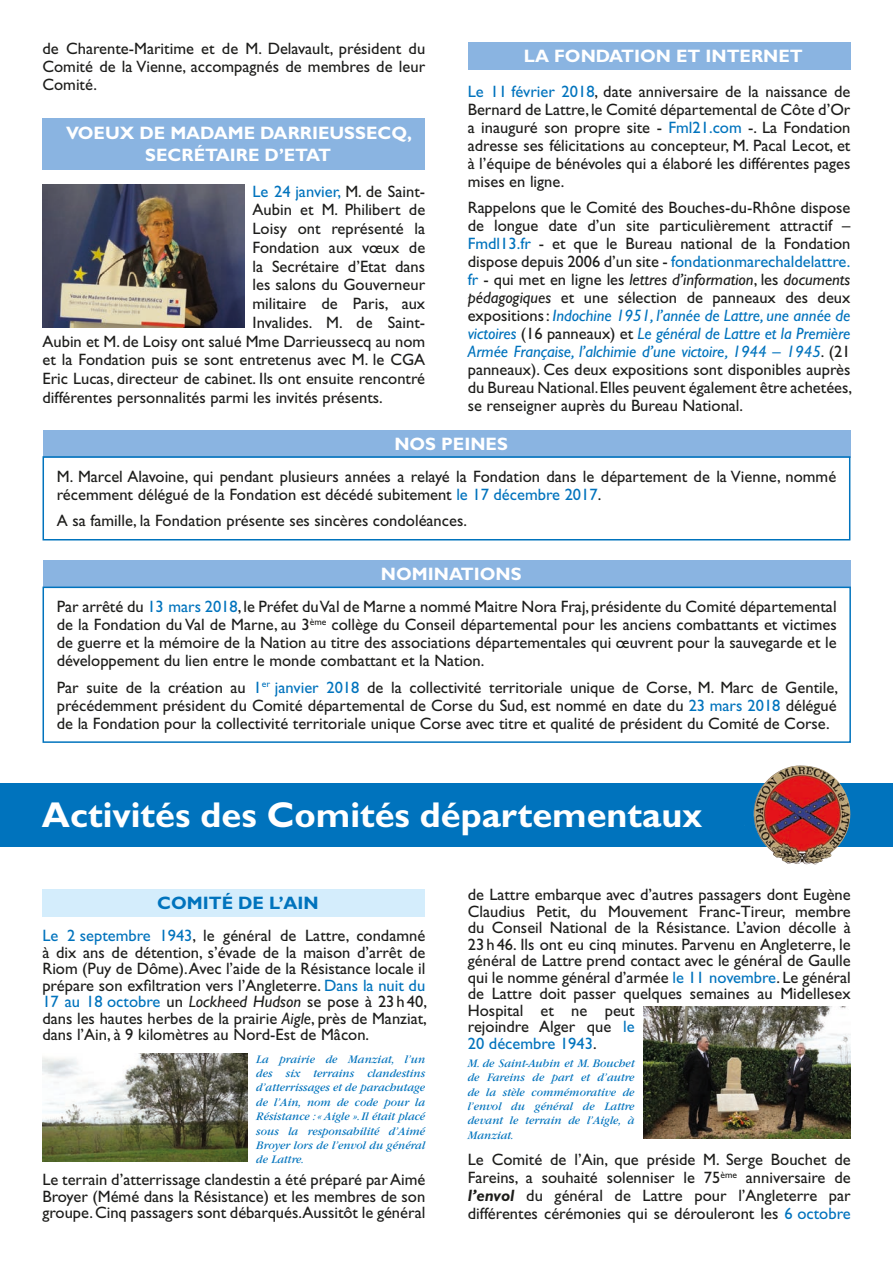
<style>
.page{position:relative;width:893px;height:1263px;background:#fff}
.page>*{position:absolute;margin:0;border:0;box-sizing:border-box;transform-origin:0 0}
.t1{font:700 36px "Gill Sans Std";color:#fff}
.t2{font:700 18px/21.6px "Gill Sans Std";color:#fff;text-align:center}
.t3{font:700 18px "Gill Sans Std";color:#0073bd}
.t4{font:16.5px/18px "Gill Sans Std";color:#1d1d1b;text-align:justify}
.t5{font:16.5px "Gill Sans Std";color:#0073bd}
.t6{font:italic 12px/14.4px "Garamond";color:#0073bd;text-align:justify}
.s1{color:#1d1d1b}
.s2{color:#0073bd}
.s3{font-style:italic}
.s4{font-style:italic;color:#0073bd}
.s5{font-weight:700;font-style:italic}
</style>
<div class="page">
<div style="left:42px;top:889px;width:383px;height:27px;background:#d4edfc"></div>
<div style="left:0;top:783px;width:893px;height:64px;background:#0073bd"></div>
<img style="left:754px;top:765px;width:48px;height:50px">
<div style="left:43px;top:118px;width:382px;height:51px;background:#8ab4e1"></div>
<div style="left:468px;top:43px;width:382px;height:27px;background:#8ab4e1"></div>
<img style="left:43px;top:184px;width:201px;height:143px">
<div style="left:43px;top:430px;width:807px;height:28px;background:#8ab4e1"></div>
<div style="left:43px;top:456px;width:807px;height:84px;border:2px solid #0073bd"></div>
<div style="left:43px;top:560px;width:808px;height:28px;background:#8ab4e1"></div>
<div style="left:43px;top:587px;width:808px;height:156px;border:2px solid #0073bd"></div>
<img style="left:43px;top:1053px;width:205px;height:108px">
<img style="left:643px;top:1006px;width:208px;height:133px">
<p class="t4" style="left:43px;top:39px;width:384px">de Charente-Maritime et de M. Delavault, président du Comité de la Vienne, accompagnés de membres de leur Comité.</p>
<p class="t2" style="left:66px;top:122px;width:347px">VOEUX DE MADAME DARRIEUSSECQ,<br>SECRÉTAIRE D’ETAT</p>
<p class="t5" style="left:253px;top:182px;width:174px">Le 24 janvier, <span class="s1">M. de Saint-</span></p>
<p class="t4" style="left:253px;top:201px;width:174px">Aubin et M. Philibert de</p>
<p class="t4" style="left:253px;top:220px;width:174px">Loisy ont représenté la</p>
<p class="t4" style="left:253px;top:238px;width:174px">Fondation aux vœux de</p>
<p class="t4" style="left:253px;top:257px;width:174px">la Secrétaire d’Etat dans</p>
<p class="t4" style="left:253px;top:276px;width:174px">les salons du Gouverneur</p>
<p class="t4" style="left:253px;top:295px;width:174px">militaire de Paris, aux</p>
<p class="t4" style="left:253px;top:313px;width:174px">Invalides. M. de Saint-</p>
<p class="t4" style="left:43px;top:332px;width:384px">Aubin et M. de Loisy ont salué Mme Darrieussecq au nom</p>
<p class="t4" style="left:43px;top:351px;width:384px">et la Fondation puis se sont entretenus avec M. le CGA</p>
<p class="t4" style="left:43px;top:370px;width:384px">Eric Lucas, directeur de cabinet. Ils ont ensuite rencontré</p>
<p class="t4" style="left:43px;top:388px;width:342px">différentes personnalités parmi les invités présents.</p>
<p class="t2" style="left:524px;top:46px;width:280px">LA FONDATION ET INTERNET</p>
<p class="t4" style="left:468px;top:82px;width:384px"><span class="s2">Le 11 février 2018</span>, date anniversaire de la naissance de Bernard de Lattre, le Comité départemental de Côte d’Or a inauguré son propre site - <span class="s2">Fml21.com</span> -. La Fondation adresse ses félicitations au concepteur, M. Pacal Lecot, et à l’équipe de bénévoles qui a élaboré les différentes pages mises en ligne.</p>
<p class="t4" style="left:468px;top:199px;width:386px">Rappelons que le Comité des Bouches-du-Rhône dispose de longue date d’un site particulièrement attractif – <span class="s2">Fmdl13.fr</span> - et que le Bureau national de la Fondation dispose depuis 2006 d’un site - <span class="s2">fondationmarechaldelattre. fr</span> - qui met en ligne les <span class="s3">lettres d’information</span>, les <span class="s3">documents pédagogiques</span> et une sélection de panneaux des deux expositions: <span class="s4">Indochine 1951, l’année de Lattre, une année de victoires</span> (16 panneaux) et <span class="s4">Le général de Lattre et la Première Armée Française, l’alchimie d’une victoire, 1944 – 1945</span>. (21 panneaux). Ces deux expositions sont disponibles auprès du Bureau National. Elles peuvent également être achetées, se renseigner auprès du Bureau National.</p>
<p class="t2" style="left:394px;top:433px;width:115px">NOS PEINES</p>
<p class="t4" style="left:57px;top:467px;width:781px">M. Marcel Alavoine, qui pendant plusieurs années a relayé la Fondation dans le département de la Vienne, nommé récemment délégué de la Fondation est décédé subitement <span class="s2">le 17 décembre 2017</span>.</p>
<p class="t4" style="left:57px;top:512px;width:412px">A sa famille, la Fondation présente ses sincères condoléances.</p>
<p class="t2" style="left:381px;top:563px;width:142px">NOMINATIONS</p>
<p class="t4" style="left:57px;top:598px;width:781px">Par arrêté du <span class="s2">13 mars 2018</span>, le Préfet du Val de Marne a nommé Maitre Nora Fraj, présidente du Comité départemental de la Fondation du Val de Marne, au 3<sup>ème</sup> collège du Conseil départemental pour les anciens combattants et victimes de guerre et la mémoire de la Nation au titre des associations départementales qui œuvrent pour la sauvegarde et le développement du lien entre le monde combattant et la Nation.</p>
<p class="t4" style="left:57px;top:678px;width:783px">Par suite de la création au <span class="s2">1</span><sup>er</sup> <span class="s2">janvier 2018</span> de la collectivité territoriale unique de Corse, M. Marc de Gentile, précédemment président du Comité départemental de Corse du Sud, est nommé en date du <span class="s2">23 mars 2018</span> délégué de la Fondation pour la collectivité territoriale unique Corse avec titre et qualité de président du Comité de Corse.</p>
<h1 class="t1" style="left:42px;top:794px;width:662px">Activités des Comités départementaux</h1>
<p class="t3" style="left:157px;top:892px;width:163px">COMITÉ DE L’AIN</p>
<p class="t4" style="left:42px;top:928px;width:386px;line-height:16.5px"><span class="s2">Le 2 septembre 1943</span>, le général de Lattre, condamné à dix ans de détention, s’évade de la maison d’arrêt de Riom (Puy de Dôme). Avec l’aide de la Résistance locale il prépare son exfiltration vers l’Angleterre. <span class="s2">Dans la nuit du 17 au 18 octobre</span> un <span class="s3">Lockheed Hudson</span> se pose à 23h40, dans les hautes herbes de la prairie <span class="s3">Aigle</span>, près de Manziat, dans l’Ain, à 9 kilomètres au Nord-Est de Mâcon.</p>
<p class="t4" style="left:468px;top:886px;width:384px;line-height:16.5px;text-align:left">de Lattre embarque avec d’autres passagers dont Eugène Claudius Petit, du Mouvement Franc-Tireur, membre du Conseil National de la Résistance. L’avion décolle à 23 h 46. Ils ont eu cinq minutes. Parvenu en Angleterre, le général de Lattre prend contact avec le général de Gaulle qui le nomme général d’armée <span class="s2">le 11 novembre</span>. Le général de Lattre doit passer quelques semaines au Midellesex Hospital et ne peut<br>rejoindre Alger que <span class="s2">le<br>20 décembre 1943</span>.</p>
<p class="t6" style="left:256px;top:1052px;width:170px">La prairie de Manziat, l’un des six terrains clandestins d’atterrissages et de parachutage de l’Ain, nom de code pour la Résistance : « Aigle ». Il était placé sous la responsabilité d’Aimé Broyer lors de l’envol du général de Lattre.</p>
<p class="t6" style="left:468px;top:1056px;width:168px">M. de Saint-Aubin et M. Bouchet de Fareins de part et d’autre de la stèle commémorative de l’envol du général de Lattre devant le terrain de l’Aigle, à Manziat.</p>
<p class="t4" style="left:468px;top:1150px;width:384px">Le Comité de l’Ain, que préside M. Serge Bouchet de Fareins, a souhaité solenniser le 75<sup>ème</sup> anniversaire de <span class="s5">l’envol</span> du général de Lattre pour l’Angleterre par différentes cérémonies qui se dérouleront les <span class="s2">6 octobre</span></p>
<p class="t4" style="left:42px;top:1170px;width:384px;line-height:17px">Le terrain d’atterrissage clandestin a été préparé par Aimé Broyer (Mémé dans la Résistance) et les membres de son groupe. Cinq passagers sont débarqués.Aussitôt le général</p>
</div>
